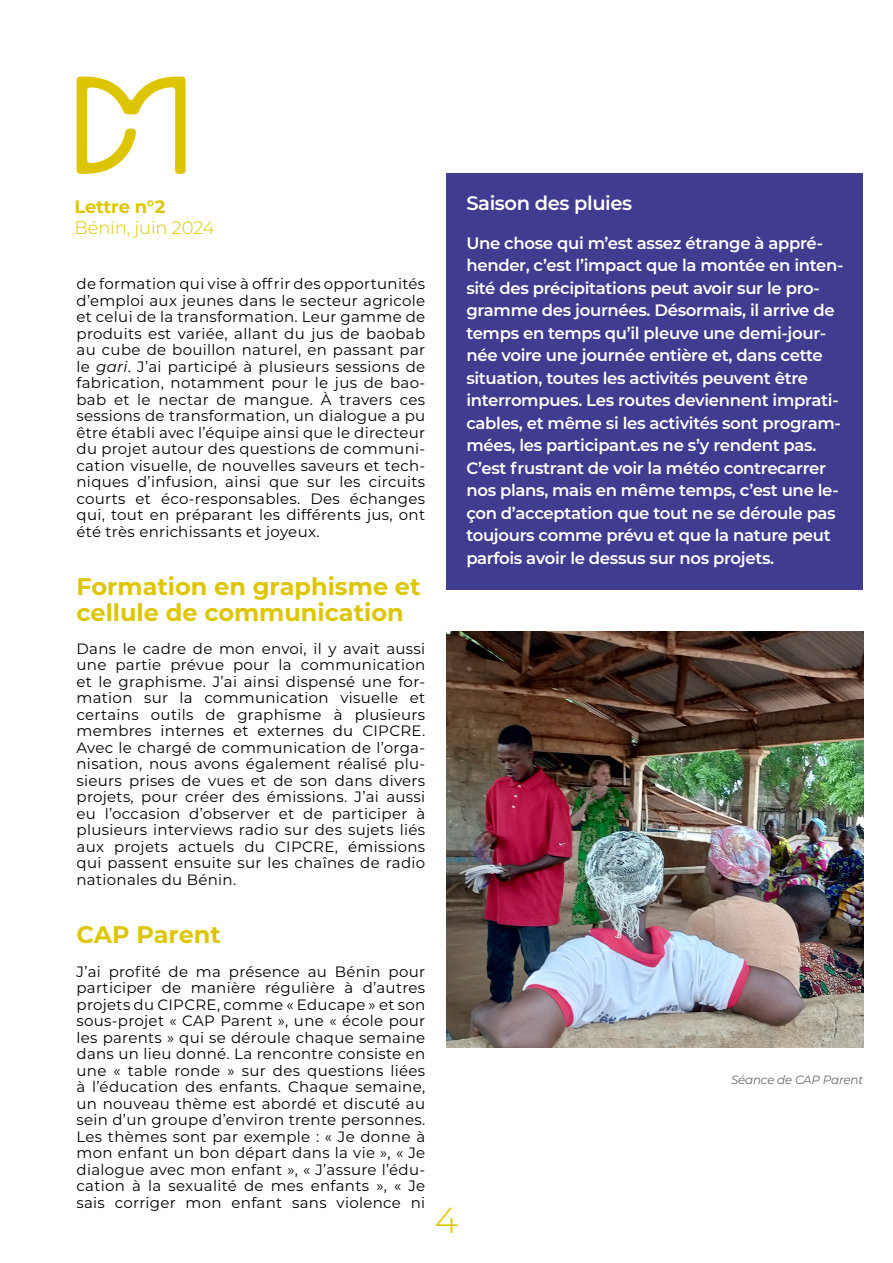
<style>
.page{position:relative;width:893px;height:1263px;background:#fff}
.page>*{position:absolute;margin:0;border:0;box-sizing:border-box;transform-origin:0 0}
.t1{font:300 36px "Montserrat";color:#ddc600}
.t2{font:700 24px/25.5px "Montserrat";color:#ddc600}
.t3{font:600 19.5px "Montserrat";letter-spacing:-.02em;color:#fff}
.t4{font:300 18px "Montserrat";letter-spacing:-.01em;color:#ddc600}
.t5{font:700 18px "Montserrat";letter-spacing:-.015em;color:#ddc600}
.t6{font:600 16.5px/22.5px "Montserrat";letter-spacing:-.02em;color:#fff}
.t7{font:15px/16.5px "Montserrat";letter-spacing:.02em;color:#000;text-align:justify}
.t8{font:italic 12px "Montserrat";letter-spacing:-.02em;color:#6b6b6a}
.s1{font-style:italic}
</style>
<div class="page">
<img style="left:446px;top:631px;width:417px;height:417px">
<svg style="left:77px;top:77px;width:109px;height:97px"></svg>
<div style="left:446px;top:173px;width:417px;height:417px;background:#403c90"></div>
<p class="t5" style="left:74px;top:193px;width:92px">Lettre n°2</p>
<p class="t4" style="left:74px;top:215px;width:142px">Bénin, juin 2024</p>
<p class="t7" style="left:77px;top:275px;width:350px">de formation qui vise à offrir des opportunités d’emploi aux jeunes dans le secteur agricole et celui de la transformation. Leur gamme de produits est variée, allant du jus de baobab au cube de bouillon naturel, en passant par le <span class="s1">gari</span>. J’ai participé à plusieurs sessions de fabrication, notamment pour le jus de bao&shy;bab et le nectar de mangue. À travers ces sessions de transformation, un dialogue a pu être établi avec l’équipe ainsi que le directeur du projet autour des questions de communi&shy;cation visuelle, de nouvelles saveurs et tech&shy;niques d’infusion, ainsi que sur les circuits courts et éco-responsables. Des échanges qui, tout en préparant les différents jus, ont été très enrichissants et joyeux.</p>
<h2 class="t2" style="left:77px;top:573px;width:345px">Formation en graphisme et cellule de communication</h2>
<p class="t7" style="left:77px;top:640px;width:350px">Dans le cadre de mon envoi, il y avait aussi une partie prévue pour la communication et le graphisme. J’ai ainsi dispensé une for&shy;mation sur la communication visuelle et certains outils de graphisme à plusieurs membres internes et externes du CIPCRE.<br>Avec le chargé de communication de l’orga&shy;nisation, nous avons également réalisé plu&shy;sieurs prises de vues et de son dans divers projets, pour créer des émissions. J’ai aussi eu l’occasion d’observer et de participer à plusieurs interviews radio sur des sujets liés aux projets actuels du CIPCRE, émissions qui passent ensuite sur les chaînes de radio nationales du Bénin.</p>
<h3 class="t3" style="left:466px;top:189px;width:167px">Saison des pluies</h3>
<p class="t6" style="left:466px;top:231px;width:379px">Une chose qui m’est assez étrange à appré&shy;hender, c’est l’impact que la montée en inten&shy;sité des précipitations peut avoir sur le pro&shy;gramme des journées. Désormais, il arrive de temps en temps qu’il pleuve une demi-jour&shy;née voire une journée entière et, dans cette situation, toutes les activités peuvent être interrompues. Les routes deviennent imprati&shy;cables, et même si les activités sont program&shy;mées, les participant.es ne s’y rendent pas.<br>C’est frustrant de voir la météo contrecarrer nos plans, mais en même temps, c’est une le&shy;çon d’acceptation que tout ne se déroule pas toujours comme prévu et que la nature peut parfois avoir le dessus sur nos projets.</p>
<h2 class="t2" style="left:77px;top:921px;width:146px">CAP Parent</h2>
<p class="t7" style="left:77px;top:962px;width:350px">J’ai profité de ma présence au Bénin pour participer de manière régulière à d’autres projets du CIPCRE, comme « Educape » et son sous-projet « CAP Parent », une « école pour les parents » qui se déroule chaque semaine dans un lieu donné. La rencontre consiste en une « table ronde » sur des questions liées à l’éducation des enfants. Chaque semaine, un nouveau thème est abordé et discuté au sein d’un groupe d’environ trente personnes.<br>Les thèmes sont par exemple : « Je donne à mon enfant un bon départ dans la vie », « Je dialogue avec mon enfant », « J’assure l’édu&shy;cation à la sexualité de mes enfants », « Je sais corriger mon enfant sans violence ni</p>
<h1 class="t1" style="left:435px;top:1196px;width:25px">4</h1>
<p class="t8" style="left:731px;top:1071px;width:134px">Séance de CAP Parent</p>
</div>
